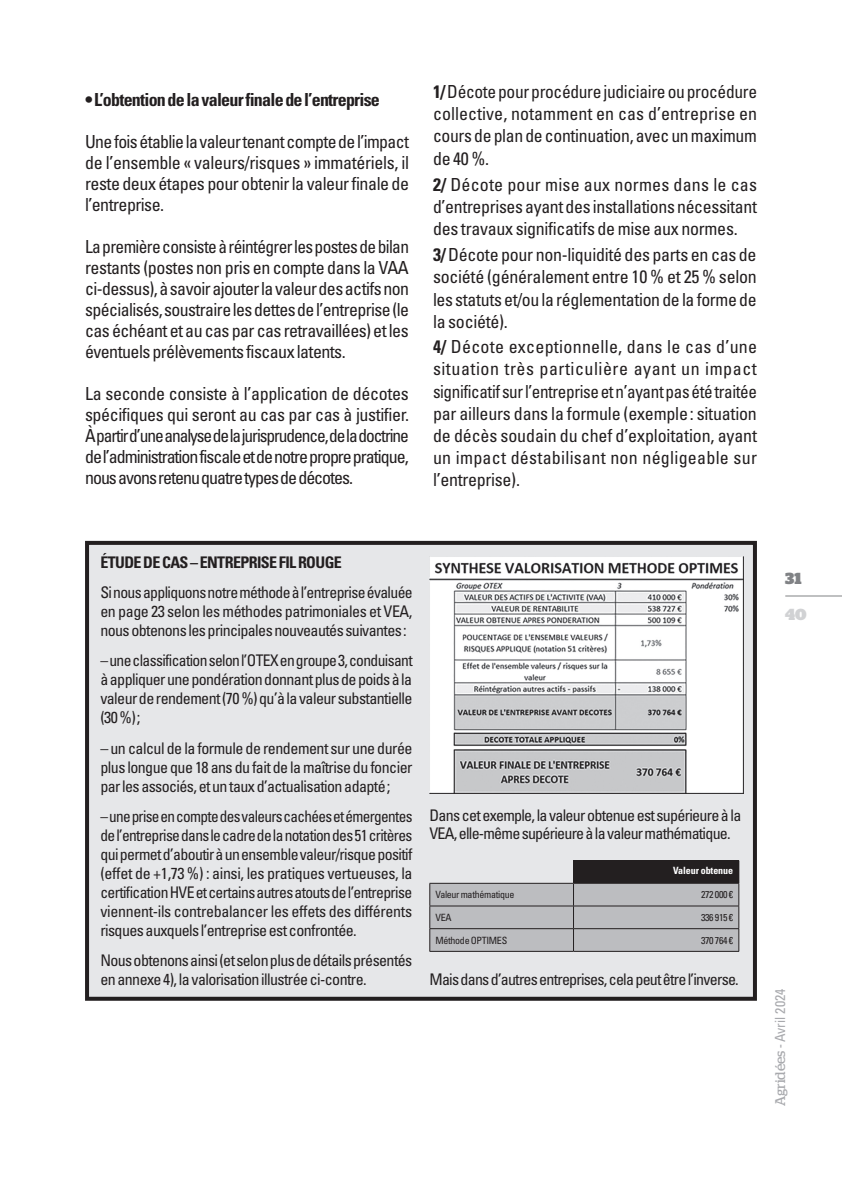
<style>
.page{position:relative;width:842px;height:1191px;background:#fff}
.page>*{position:absolute;margin:0;border:0;box-sizing:border-box;transform-origin:0 0}
.t1{font:condensed 18px/22.2px "Univers LT Std";letter-spacing:-.02em;color:#231f20;text-align:justify}
.t2{font:700 condensed 18px "Univers LT Std";letter-spacing:-.04em;color:#231f20}
.t3{font:condensed 16px/19px "Univers LT Std";letter-spacing:-.035em;color:#231f20;text-align:justify}
.t4{font:condensed 16px/19px "Univers LT Std";letter-spacing:-.035em;color:#231f20;text-align:justify;scale:.95 1}
.t5{font:700 condensed 16px "Univers LT Std";letter-spacing:-.035em;color:#231f20}
.t6{font:900 16px "Stag";color:#808285}
.t7{font:900 16px "Stag";color:#d1d2d4}
.t8{font:14px "Stag";color:#a8a9ad}
.t9{font:condensed 10px "Univers LT Std";letter-spacing:-.03em;color:#231f20}
.t10{font:700 condensed 10px "Univers LT Std";letter-spacing:-.005em;color:#fff}
.s1{font-weight:700}
.s2{font-family:"Univers LT Std";font-stretch:condensed}
</style>
<div class="page">
<div style="left:87px;top:543px;width:668px;height:455px;background:#e6e7e9"></div>
<img style="left:429px;top:557px;width:314px;height:236px">
<hr style="left:573px;top:860px;width:166px;height:1px;background:#231f20">
<svg style="left:429px;top:861px;width:310px;height:90px;background:#a6a6a9"></svg>
<hr style="left:429px;top:951px;width:144px;height:1px;background:#231f20">
<hr style="left:573px;top:951px;width:166px;height:1px;background:#231f20">
<div style="left:85px;top:541px;width:672px;height:459px;border:4px solid #231f20"></div>
<hr style="left:785px;top:595px;width:57px;height:1px;background:#808285">
<p class="t2" style="left:85px;top:89px;width:296px">• L’obtention de la valeur finale de l’entreprise</p>
<p class="t1" style="left:85px;top:131px;width:326px;line-height:21px">Une fois établie la valeur tenant compte de l’impact de l’ensemble « valeurs/risques » immatériels, il reste deux étapes pour obtenir la valeur finale de l’entreprise.</p>
<p class="t1" style="left:85px;top:236px;width:326px;line-height:21px">La première consiste à réintégrer les postes de bilan restants (postes non pris en compte dans la VAA ci-dessus), à savoir ajouter la valeur des actifs non spécialisés, soustraire les dettes de l’entreprise (le cas échéant et au cas par cas retravaillées) et les éventuels prélèvements fiscaux latents.</p>
<p class="t1" style="left:85px;top:383px;width:325px;line-height:21px">La seconde consiste à l’application de décotes spécifiques qui seront au cas par cas à justifier.<br>À partir d’une analyse de la jurisprudence, de la doctrine de l’administration fiscale et de notre propre pratique, nous avons retenu quatre types de décotes.</p>
<p class="t1" style="left:433px;top:80px;width:326px"><span class="s1">1/</span> Décote pour procédure judiciaire ou procédure collective, notamment en cas d’entreprise en cours de plan de continuation, avec un maximum de 40 %.</p>
<p class="t1" style="left:433px;top:173px;width:326px"><span class="s1">2/</span> Décote pour mise aux normes dans le cas d’entreprises ayant des installations nécessitant des travaux significatifs de mise aux normes.</p>
<p class="t1" style="left:433px;top:243px;width:325px"><span class="s1">3/</span> Décote pour non-liquidité des parts en cas de société (généralement entre 10 % et 25 % selon les statuts et/ou la réglementation de la forme de la société).</p>
<p class="t1" style="left:433px;top:335px;width:326px"><span class="s1">4/</span> Décote exceptionnelle, dans le cas d’une situation très particulière ayant un impact significatif sur l’entreprise et n’ayant pas été traitée par ailleurs dans la formule (exemple: situation de décès soudain du chef d’exploitation, ayant un impact déstabilisant non négligeable sur l’entreprise).</p>
<p class="t5" style="left:100px;top:552px;width:243px">ÉTUDE DE CAS – ENTREPRISE FIL ROUGE</p>
<p class="t3" style="left:100px;top:583px;width:314px">Si nous appliquons notre méthode à l’entreprise évaluée en page 23 selon les méthodes patrimoniales et VEA, nous obtenons les principales nouveautés suivantes:</p>
<p class="t3" style="left:100px;top:651px;width:314px">– une classification selon l’OTEX en groupe 3, conduisant à appliquer une pondération donnant plus de poids à la valeur de rendement (70%) qu’à la valeur substantielle (30%);</p>
<p class="t3" style="left:100px;top:738px;width:314px">– un calcul de la formule de rendement sur une durée plus longue que 18 ans du fait de la maîtrise du foncier par les associés, et un taux d’actualisation adapté;</p>
<p class="t4" style="left:100px;top:806px;width:330px">– une prise en compte des valeurs cachées et émergentes de l’entreprise dans le cadre de la notation des 51 critères qui permet d’aboutir à un ensemble valeur/risque positif (effet de +1,73%) : ainsi, les pratiques vertueuses, la certification HVE et certains autres atouts de l’entreprise viennent-ils contrebalancer les effets des différents risques auxquels l’entreprise est confrontée.</p>
<p class="t3" style="left:100px;top:951px;width:313px">Nous obtenons ainsi (et selon plus de détails présentés en annexe 4), la valorisation illustrée ci-contre.</p>
<p class="t3" style="left:429px;top:806px;width:313px;line-height:18px">Dans cet exemple, la valeur obtenue est supérieure à la<br>VEA, elle-même supérieure à la valeur mathématique.</p>
<p class="t10" style="left:673px;top:864px;width:61px">Valeur obtenue</p>
<p class="t9" style="left:435px;top:888px;width:80px">Valeur mathématique</p>
<p class="t9" style="left:701px;top:888px;width:34px">272 000 €</p>
<p class="t9" style="left:435px;top:911px;width:18px">VEA</p>
<p class="t9" style="left:701px;top:911px;width:34px">336 915 €</p>
<p class="t9" style="left:435px;top:933px;width:73px">Méthode OPTIMES</p>
<p class="t9" style="left:701px;top:933px;width:34px">370 764 €</p>
<p class="t3" style="left:429px;top:970px;width:311px">Mais dans d’autres entreprises, cela peut être l’inverse.</p>
<p class="t6" style="left:785px;top:569px;width:18px">31</p>
<p class="t7" style="left:785px;top:604px;width:23px">40</p>
<p class="t8" style="left:772px;top:1106px;width:119px;rotate:-90deg">Agridées - <span class="s2">Avril 2024</span></p>
</div>
